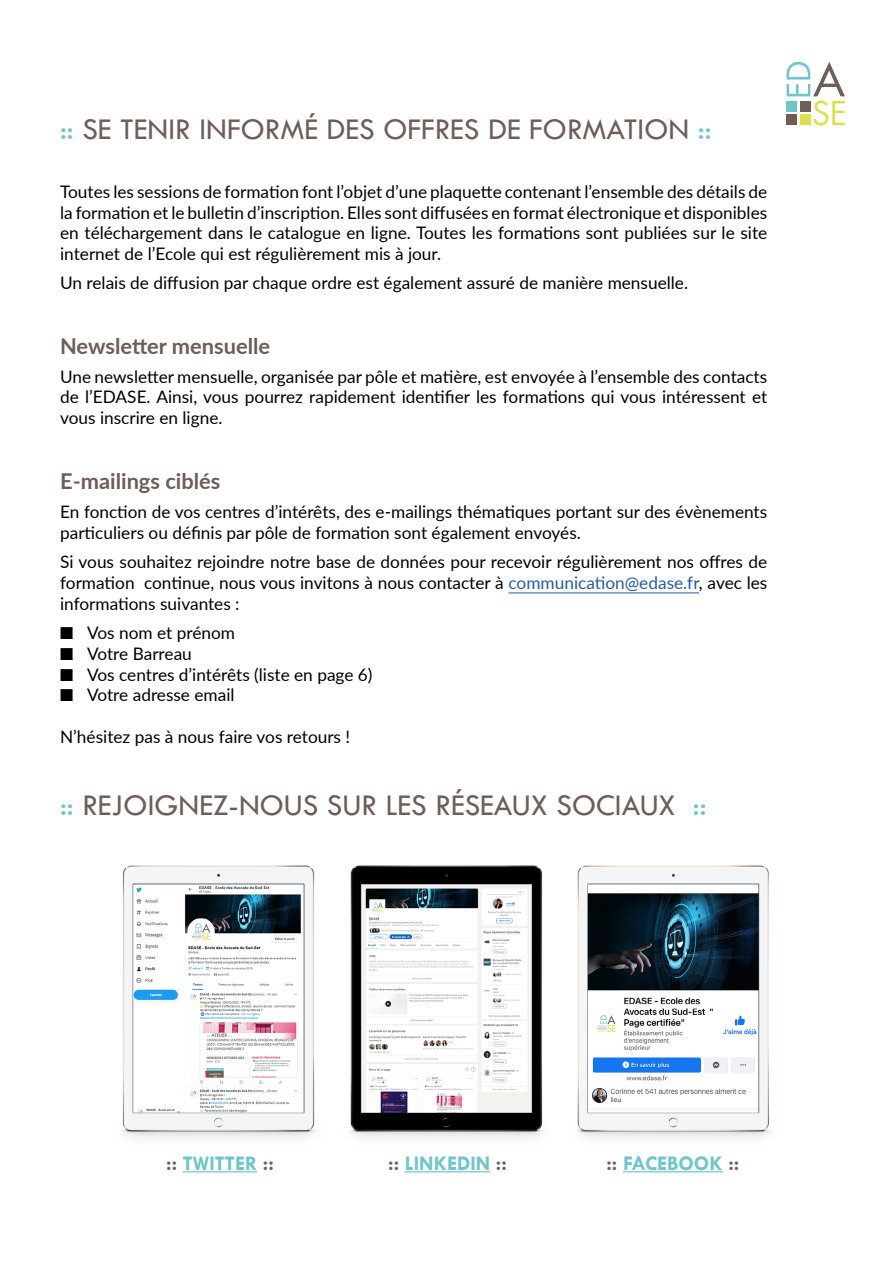
<style>
.page{position:relative;width:893px;height:1263px;background:#fff}
.page>*{position:absolute;margin:0;border:0;box-sizing:border-box;transform-origin:0 0}
.t1{font:31.2px "Tw Cen";color:#6e5d58}
.t2{font:700 21.9px "Lato";color:#6e5d58}
.t3{font:700 21px "Tw Cen";color:#70c5ca}
.t4{font:17.25px/20.7px "Lato";color:#000;text-align:justify}
.s1{color:#70c5ca}
.s2{font-size:17.1px}
.s3{color:#275b9b}
.s4{color:#6e5d58}
</style>
<div class="page">
<hr style="left:509px;top:592px;width:190px;height:1px;background:#275b9b">
<svg style="left:787px;top:62px;width:58px;height:64px"></svg>
<div style="left:787px;top:101px;width:10px;height:10px;background:#70c5ca"></div>
<div style="left:800px;top:101px;width:10px;height:10px;background:#6e5d58"></div>
<div style="left:787px;top:115px;width:10px;height:10px;background:#6e5d58"></div>
<div style="left:800px;top:115px;width:10px;height:10px;background:#dddf4b"></div>
<img style="left:122px;top:865px;width:648px;height:308px">
<hr style="left:183px;top:1171px;width:74px;height:1px;background:#70c5ca">
<hr style="left:405px;top:1171px;width:85px;height:1px;background:#70c5ca">
<hr style="left:623px;top:1171px;width:100px;height:1px;background:#70c5ca">
<h1 class="t1" style="left:60px;top:110px;width:653px"><span class="s1">::</span> SE TENIR INFORMÉ DES OFFRES DE FORMATION <span class="s1">::</span></h1>
<p class="t4" style="left:60px;top:181px;width:709px">Toutes les sessions de formation font l’objet d’une plaquette contenant l’ensemble des détails de la formation et le bulletin d’inscription. Elles sont diffusées en format électronique et disponibles en téléchargement dans le catalogue en ligne. Toutes les formations sont publiées sur le site internet de l’Ecole qui est régulièrement mis à jour.</p>
<p class="t4" style="left:60px;top:272px;width:629px">Un relais de diffusion par chaque ordre est également assuré de manière mensuelle.</p>
<p class="t2" style="left:60px;top:329px;width:212px">Newsletter mensuelle</p>
<p class="t4" style="left:60px;top:365px;width:709px"><span class="s2">Une newslett</span>er mensuelle, organisée par pôle et matière, est envoyée à l’ensemble des contacts de l’EDASE. Ainsi, vous pourrez rapidement identifier les formations qui vous intéressent et vous inscrire en ligne.</p>
<p class="t2" style="left:60px;top:465px;width:162px">E-mailings ciblés</p>
<p class="t4" style="left:60px;top:501px;width:709px"><span class="s2">En fonction de vos centre</span>s d’intérêts, des e-mailings thématiques portant sur des évènements particuliers ou définis par pôle de formation sont également envoyés.</p>
<p class="t4" style="left:60px;top:551px;width:709px">Si vous souhaitez rejoindre notre base de données pour recevoir régulièrement nos offres de formation continue, nous vous invitons à nous contacter à <span class="s3">communication@edase.fr</span>, avec les informations suivantes :</p>
<p class="t4" style="left:60px;top:622px;width:176px">■ Vos nom et prénom</p>
<p class="t4" style="left:60px;top:642px;width:133px">■ Votre Barreau</p>
<p class="t4" style="left:60px;top:663px;width:314px">■ Vos centres d’intérêts (liste en page 6)</p>
<p class="t4" style="left:60px;top:684px;width:176px">■ Votre adresse email</p>
<p class="t4" style="left:60px;top:725px;width:291px">N’hésitez pas à nous faire vos retours !</p>
<h1 class="t1" style="left:60px;top:786px;width:648px"><span class="s1">::</span> REJOIGNEZ-NOUS SUR LES RÉSEAUX SOCIAUX <span class="s1">::</span></h1>
<p class="t3" style="left:166px;top:1151px;width:109px"><span class="s4">::</span> TWITTER <span class="s4">::</span></p>
<p class="t3" style="left:388px;top:1151px;width:120px"><span class="s4">::</span> LINKEDIN <span class="s4">::</span></p>
<p class="t3" style="left:606px;top:1151px;width:134px"><span class="s4">::</span> FACEBOOK <span class="s4">::</span></p>
</div>
